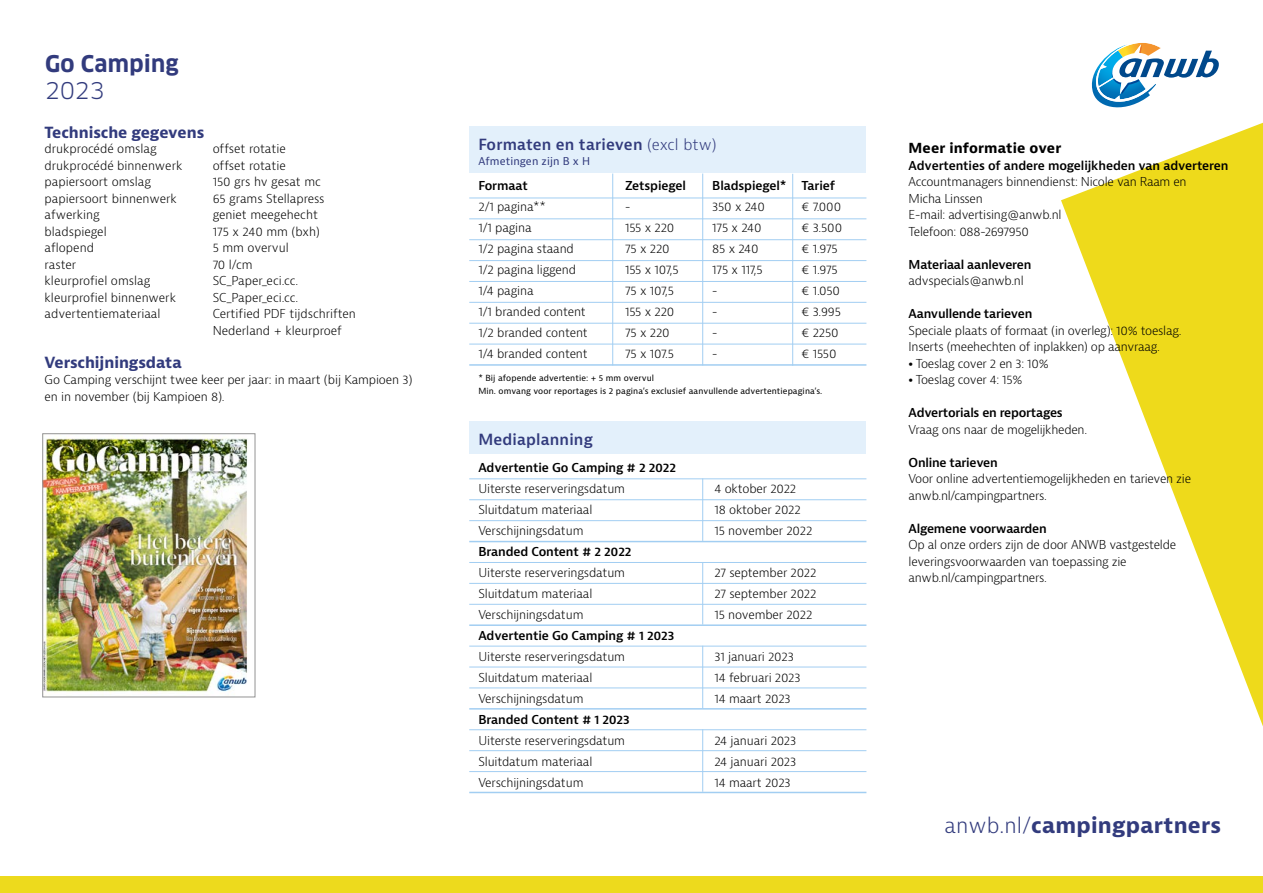
<style>
.page{position:relative;width:1263px;height:893px;background:#fff}
.page>*{position:absolute;margin:0;border:0;box-sizing:border-box;transform-origin:0 0}
.t1{font:700 22.5px "Clan Pro";letter-spacing:.01em;color:#323b7d}
.t2{font:22.5px "Clan Pro";color:#323b7d}
.t3{font:700 21px "Bernina Sans";letter-spacing:.01em;color:#323b7d}
.t4{font:600 15px "Bernina Sans";letter-spacing:.01em;color:#323b7d}
.t5{font:700 15px "Bernina Sans";letter-spacing:-.005em;color:#323b7d}
.t6{font:700 13.5px "Bernina Sans";letter-spacing:.01em;color:#000}
.t7{font:300 12px/21px "Bernina Sans";letter-spacing:-.015em;color:#000}
.t8{font:600 12px "Bernina Sans";letter-spacing:-.02em;color:#000}
.t9{font:10.5px "Bernina Sans";letter-spacing:.01em;color:#323b7d}
.t10{font:8.25px/13.5px "Bernina Sans";letter-spacing:.01em;color:#000}
.s1{font-weight:300}
.s2{font-weight:800}
</style>
<div class="page">
<svg style="left:1061px;top:123px;width:202px;height:603px"></svg>
<div style="left:0;top:877px;width:1263px;height:16px;background:#edda1d"></div>
<svg style="left:1091px;top:42px;width:128px;height:66px"></svg>
<img style="left:45px;top:435px;width:203px;height:258px">
<div style="left:43px;top:433px;width:212px;height:264px;border:1px solid #939393"></div>
<div style="left:469px;top:126px;width:397px;height:47px;background:#e3f0fb"></div>
<hr style="left:702px;top:174px;width:1px;height:191px;background:#a2cef2">
<hr style="left:612px;top:174px;width:1px;height:191px;background:#a2cef2">
<hr style="left:792px;top:174px;width:1px;height:192px;background:#a2cef2">
<hr style="left:469px;top:198px;width:397px;height:1px;background:#a2cef2">
<hr style="left:469px;top:260px;width:397px;height:1px;background:#a2cef2">
<hr style="left:469px;top:323px;width:397px;height:1px;background:#a2cef2">
<hr style="left:469px;top:239px;width:397px;height:1px;background:#a2cef2">
<hr style="left:469px;top:302px;width:397px;height:1px;background:#a2cef2">
<hr style="left:469px;top:364px;width:397px;height:2px;background:#a2cef2">
<hr style="left:469px;top:218px;width:397px;height:1px;background:#a2cef2">
<hr style="left:469px;top:281px;width:397px;height:1px;background:#a2cef2">
<hr style="left:469px;top:344px;width:397px;height:1px;background:#a2cef2">
<div style="left:469px;top:421px;width:397px;height:33px;background:#e3f0fb"></div>
<hr style="left:469px;top:478px;width:397px;height:1px;background:#a2cef2">
<hr style="left:469px;top:541px;width:397px;height:1px;background:#a2cef2">
<hr style="left:469px;top:499px;width:397px;height:1px;background:#a2cef2">
<hr style="left:469px;top:520px;width:397px;height:1px;background:#a2cef2">
<hr style="left:469px;top:646px;width:397px;height:1px;background:#a2cef2">
<hr style="left:469px;top:708px;width:397px;height:2px;background:#a2cef2">
<hr style="left:469px;top:667px;width:397px;height:1px;background:#a2cef2">
<hr style="left:469px;top:688px;width:397px;height:1px;background:#a2cef2">
<hr style="left:469px;top:562px;width:397px;height:1px;background:#a2cef2">
<hr style="left:469px;top:624px;width:397px;height:2px;background:#a2cef2">
<hr style="left:469px;top:583px;width:397px;height:1px;background:#a2cef2">
<hr style="left:469px;top:604px;width:397px;height:1px;background:#a2cef2">
<hr style="left:469px;top:729px;width:397px;height:1px;background:#a2cef2">
<hr style="left:469px;top:792px;width:397px;height:1px;background:#a2cef2">
<hr style="left:469px;top:750px;width:397px;height:1px;background:#a2cef2">
<hr style="left:469px;top:771px;width:397px;height:1px;background:#a2cef2">
<hr style="left:702px;top:729px;width:1px;height:63px;background:#a2cef2">
<hr style="left:702px;top:562px;width:1px;height:63px;background:#a2cef2">
<hr style="left:702px;top:478px;width:1px;height:63px;background:#a2cef2">
<hr style="left:702px;top:646px;width:1px;height:62px;background:#a2cef2">
<h1 class="t1" style="left:45px;top:50px;width:135px">Go Camping</h1>
<h1 class="t2" style="left:45px;top:77px;width:61px">2023</h1>
<p class="t5" style="left:45px;top:123px;width:161px">Technische gegevens</p>
<p class="t7" style="left:45px;top:138px;width:114px">drukprocédé omslag</p>
<p class="t7" style="left:213px;top:138px;width:75px">offset rotatie</p>
<p class="t7" style="left:45px;top:155px;width:139px">drukprocédé binnenwerk</p>
<p class="t7" style="left:213px;top:155px;width:75px">offset rotatie</p>
<p class="t7" style="left:45px;top:171px;width:108px">papiersoort omslag</p>
<p class="t7" style="left:213px;top:171px;width:110px">150 grs hv gesat mc</p>
<p class="t7" style="left:45px;top:188px;width:134px">papiersoort binnenwerk</p>
<p class="t7" style="left:213px;top:188px;width:113px">65 grams Stellapress</p>
<p class="t7" style="left:45px;top:204px;width:57px">afwerking</p>
<p class="t7" style="left:213px;top:204px;width:107px">geniet meegehecht</p>
<p class="t7" style="left:45px;top:221px;width:64px">bladspiegel</p>
<p class="t7" style="left:213px;top:221px;width:109px">175 x 240 mm (bxh)</p>
<p class="t7" style="left:45px;top:237px;width:51px">aflopend</p>
<p class="t7" style="left:213px;top:237px;width:78px">5 mm overvul</p>
<p class="t7" style="left:45px;top:254px;width:33px">raster</p>
<p class="t7" style="left:213px;top:254px;width:41px">70 l/cm</p>
<p class="t7" style="left:45px;top:270px;width:107px">kleurprofiel omslag</p>
<p class="t7" style="left:213px;top:270px;width:87px">SC_Paper_eci.cc.</p>
<p class="t7" style="left:45px;top:287px;width:133px">kleurprofiel binnenwerk</p>
<p class="t7" style="left:213px;top:287px;width:87px">SC_Paper_eci.cc.</p>
<p class="t7" style="left:45px;top:303px;width:117px">advertentiemateriaal</p>
<p class="t7" style="left:213px;top:306px;width:145px;line-height:16.5px">Certified PDF tijdschriften<br>Nederland + kleurproef</p>
<p class="t5" style="left:45px;top:353px;width:139px">Verschijningsdata</p>
<p class="t7" style="left:45px;top:372px;width:369px;line-height:16.5px">Go Camping verschijnt twee keer per jaar: in maart (bij Kampioen 3) en in november (bij Kampioen 8).</p>
<p class="t4" style="left:478px;top:135px;width:240px">Formaten en tarieven <span class="s1">(excl btw)</span></p>
<p class="t9" style="left:478px;top:154px;width:113px">Afmetingen zijn B x H</p>
<p class="t8" style="left:478px;top:177px;width:51px">Formaat</p>
<p class="t7" style="left:478px;top:196px;width:111px">2/1 pagina**<br>1/1 pagina<br>1/2 pagina staand<br>1/2 pagina liggend<br>1/4 pagina<br>1/1 branded content<br>1/2 branded content<br>1/4 branded content</p>
<p class="t8" style="left:712px;top:177px;width:76px">Bladspiegel*</p>
<p class="t7" style="left:712px;top:196px;width:54px">350 x 240<br>175 x 240<br>85 x 240<br>175 x 117,5 -<br>-<br>-<br>-</p>
<p class="t8" style="left:801px;top:177px;width:35px">Tarief</p>
<p class="t7" style="left:801px;top:196px;width:42px">€ 7.000 € 3.500 € 1.975 € 1.975 € 1.050 € 3.995 € 2250 € 1550</p>
<p class="t10" style="left:478px;top:371px;width:345px">* Bij afopende advertentie: + 5 mm overvul<br>Min. omvang voor reportages is 2 pagina’s exclusief aanvullende advertentiepagina’s.</p>
<p class="t4" style="left:478px;top:430px;width:116px">Mediaplanning</p>
<p class="t8" style="left:478px;top:459px;width:199px">Advertentie Go Camping # 2 2022</p>
<p class="t7" style="left:478px;top:478px;width:148px">Uiterste reserveringsdatum<br>Sluitdatum materiaal<br>Verschijningsdatum</p>
<p class="t8" style="left:478px;top:543px;width:155px">Branded Content # 2 2022</p>
<p class="t7" style="left:478px;top:562px;width:148px">Uiterste reserveringsdatum<br>Sluitdatum materiaal<br>Verschijningsdatum</p>
<p class="t8" style="left:478px;top:627px;width:197px">Advertentie Go Camping # 1 2023</p>
<p class="t7" style="left:478px;top:646px;width:148px">Uiterste reserveringsdatum<br>Sluitdatum materiaal<br>Verschijningsdatum</p>
<p class="t8" style="left:478px;top:711px;width:153px">Branded Content # 1 2023</p>
<p class="t7" style="left:478px;top:730px;width:148px">Uiterste reserveringsdatum<br>Sluitdatum materiaal<br>Verschijningsdatum</p>
<p class="t8" style="left:625px;top:177px;width:62px">Zetspiegel</p>
<p class="t7" style="left:625px;top:196px;width:55px">-<br>155 x 220<br>75 x 220<br>155 x 107,5<br>75 x 107,5<br>155 x 220<br>75 x 220<br>75 x 107.5</p>
<p class="t7" style="left:714px;top:478px;width:100px">4 oktober 2022<br>18 oktober 2022<br>15 november 2022</p>
<p class="t7" style="left:714px;top:562px;width:104px;text-align:justify">27 september 2022<br>27 september 2022<br>15 november 2022</p>
<p class="t7" style="left:714px;top:646px;width:88px">31 januari 2023<br>14 februari 2023<br>14 maart 2023</p>
<p class="t7" style="left:714px;top:730px;width:83px;text-align:justify">24 januari 2023<br>24 januari 2023<br>14 maart 2023</p>
<p class="t6" style="left:909px;top:139px;width:154px">Meer informatie over</p>
<p class="t8" style="left:909px;top:157px;width:321px">Advertenties of andere mogelijkheden van adverteren</p>
<p class="t7" style="left:909px;top:174px;width:280px;line-height:16.5px">Accountmanagers binnendienst: Nicole van Raam en<br>Micha Linssen<br>E-mail: advertising@anwb.nl<br>Telefoon: 088-2697950</p>
<p class="t8" style="left:909px;top:256px;width:124px">Materiaal aanleveren</p>
<p class="t7" style="left:909px;top:270px;width:117px">advspecials@anwb.nl</p>
<p class="t8" style="left:909px;top:306px;width:125px">Aanvullende tarieven</p>
<p class="t7" style="left:909px;top:322px;width:274px;line-height:16.5px">Speciale plaats of formaat (in overleg): 10% toeslag.<br>Inserts (meehechten of inplakken) op aanvraag.</p>
<p class="t7" style="left:909px;top:353px;width:142px"><span class="s2">•</span> Toeslag cover 2 en 3: 10%</p>
<p class="t7" style="left:909px;top:369px;width:115px"><span class="s2">•</span> Toeslag cover 4: 15%</p>
<p class="t8" style="left:909px;top:405px;width:156px">Advertorials en reportages</p>
<p class="t7" style="left:909px;top:419px;width:180px">Vraag ons naar de mogelijkheden.</p>
<p class="t8" style="left:909px;top:454px;width:91px">Online tarieven</p>
<p class="t7" style="left:909px;top:471px;width:284px;line-height:16.5px">Voor online advertentiemogelijkheden en tarieven zie anwb.nl/campingpartners.</p>
<p class="t8" style="left:909px;top:520px;width:140px">Algemene voorwaarden</p>
<p class="t7" style="left:909px;top:537px;width:269px;line-height:16.5px">Op al onze orders zijn de door ANWB vastgestelde leveringsvoorwaarden van toepassing zie anwb.nl/campingpartners.</p>
<h2 class="t3" style="left:944px;top:811px;width:278px"><span class="s1">anwb.nl/</span>campingpartners</h2>
</div>
